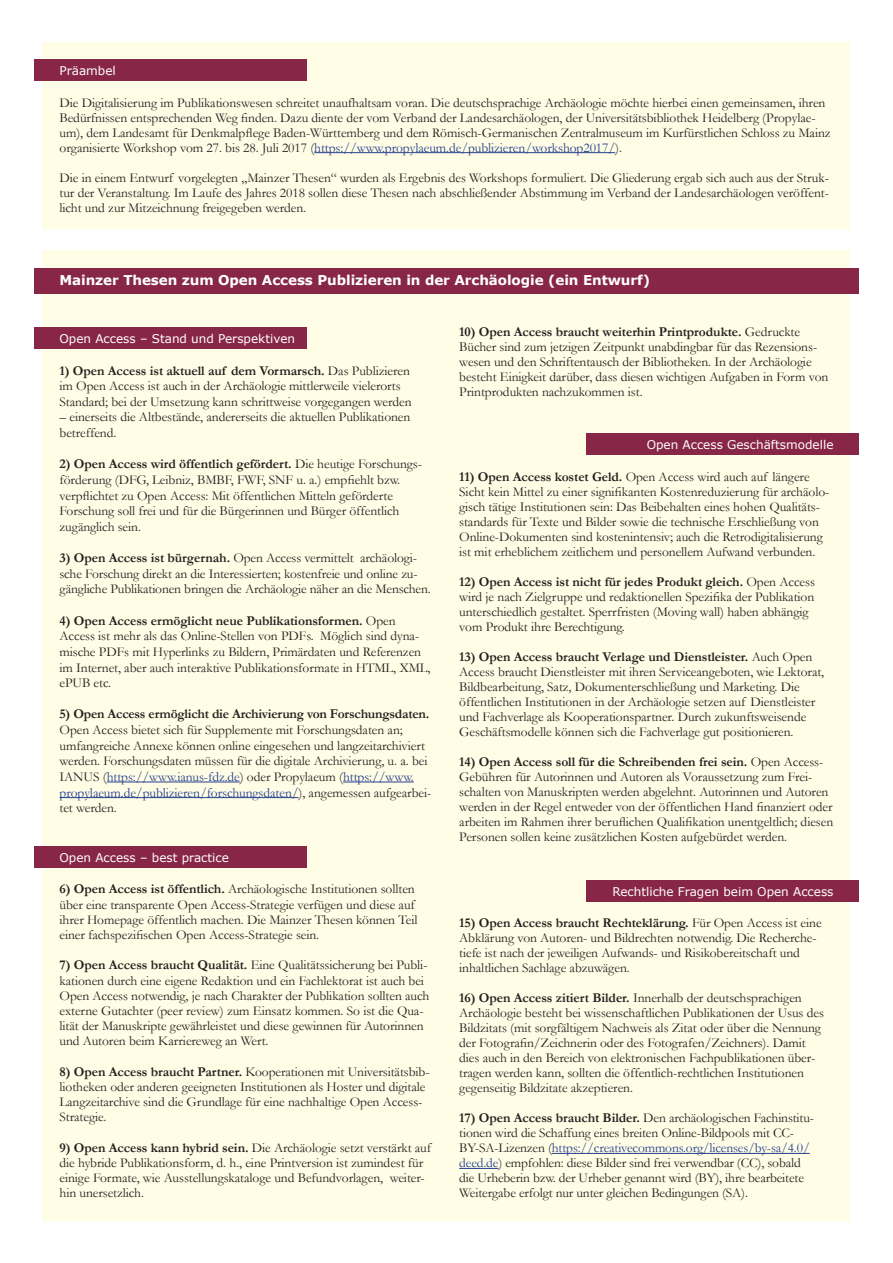
<style>
.page{position:relative;width:893px;height:1263px;background:#fff}
.page>*{position:absolute;margin:0;border:0;box-sizing:border-box;transform-origin:0 0}
.Absatzformat_1{font:13.5px/15px "Garamond";letter-spacing:-.005em;color:#231f20}
.Absatzformat_1-2{font:700 13.5px "Verdana";letter-spacing:-.005em;color:#fff}
.t1{font:12px "Verdana";color:#fff}
.s1{color:#253f8e}
.s2{font-weight:700}
</style>
<div class="page">
<div style="left:43px;top:43px;width:807px;height:186px;background:#fffde5"></div>
<div style="left:43px;top:250px;width:807px;height:970px;background:#fffde5"></div>
<hr style="left:314px;top:152px;width:301px;height:1px;background:#253f8e">
<div style="left:34px;top:60px;width:272px;height:21px;background:#872646"></div>
<hr style="left:107px;top:782px;width:133px;height:1px;background:#253f8e">
<hr style="left:343px;top:782px;width:71px;height:1px;background:#253f8e">
<hr style="left:60px;top:797px;width:239px;height:1px;background:#253f8e">
<div style="left:34px;top:327px;width:272px;height:22px;background:#872646"></div>
<div style="left:34px;top:846px;width:272px;height:21px;background:#872646"></div>
<div style="left:587px;top:434px;width:272px;height:21px;background:#872646"></div>
<hr style="left:552px;top:1153px;width:258px;height:1px;background:#253f8e">
<hr style="left:459px;top:1168px;width:39px;height:1px;background:#253f8e">
<div style="left:587px;top:880px;width:272px;height:21px;background:#872646"></div>
<div style="left:34px;top:268px;width:825px;height:25px;background:#872646"></div>
<p class="t1" style="left:60px;top:62px;width:58px">Präambel</p>
<p class="Absatzformat_1" style="left:60px;top:95px;width:773px">Die Digitalisierung im Publikationswesen schreitet unaufhaltsam voran. Die deutschsprachige Archäologie möchte hierbei einen gemeinsamen, ihren Bedürfnissen entsprechenden Weg finden. Dazu diente der vom Verband der Landesarchäologen, der Universitätsbibliothek Heidelberg (Propylae&shy;um), dem Landesamt für Denkmalpflege Baden-Württemberg und dem Römisch-Germanischen Zentralmuseum im Kurfürstlichen Schloss zu Mainz organisierte Workshop vom 27. bis 28. Juli 2017 (<span class="s1">https://www.propylaeum.de/publizieren/workshop2017/</span>).</p>
<p class="Absatzformat_1" style="left:60px;top:170px;width:771px;text-align:justify">Die in einem Entwurf vorgelegten „Mainzer Thesen“ wurden als Ergebnis des Workshops formuliert. Die Gliederung ergab sich auch aus der Struk&shy;tur der Veranstaltung. Im Laufe des Jahres 2018 sollen diese Thesen nach abschließender Abstimmung im Verband der Landesarchäologen veröffent&shy;licht und zur Mitzeichnung freigegeben werden.</p>
<p class="Absatzformat_1-2" style="left:60px;top:270px;width:592px">Mainzer Thesen zum Open Access Publizieren in der Archäologie (ein Entwurf)</p>
<p class="Absatzformat_1" style="left:459px;top:324px;width:371px"><span class="s2">10) Open Access braucht weiterhin Printprodukte.</span> Gedruckte Bücher sind zum jetzigen Zeitpunkt unabdingbar für das Rezensions&shy;wesen und den Schriftentausch der Bibliotheken. In der Archäologie besteht Einigkeit darüber, dass diesen wichtigen Aufgaben in Form von Printprodukten nachzukommen ist.</p>
<p class="t1" style="left:60px;top:330px;width:237px">Open Access – Stand und Perspektiven</p>
<p class="Absatzformat_1" style="left:60px;top:362px;width:354px;line-height:15.6px"><span class="s2">1) Open Access ist aktuell auf dem Vormarsch.</span> Das Publizieren im Open Access ist auch in der Archäologie mittlerweile vielerorts<br>Standard; bei der Umsetzung kann schrittweise vorgegangen werden</p>
<p class="Absatzformat_1" style="left:60px;top:409px;width:352px;line-height:15.6px">– einerseits die Altbestände, andererseits die aktuellen Publikationen betreffend.</p>
<p class="Absatzformat_1" style="left:60px;top:456px;width:364px;line-height:15.6px"><span class="s2">2) Open Access wird öffentlich gefördert.</span> Die heutige Forschungs&shy;förderung (DFG, Leibniz, BMBF, FWF, SNF u. a.) empfiehlt bzw. verpflichtet zu Open Access: Mit öffentlichen Mitteln geförderte Forschung soll frei und für die Bürgerinnen und Bürger öffentlich zugänglich sein.</p>
<p class="Absatzformat_1" style="left:60px;top:550px;width:373px;line-height:15.6px"><span class="s2">3) Open Access ist bürgernah.</span> Open Access vermittelt archäologi&shy;sche Forschung direkt an die Interessierten; kostenfreie und online zu&shy;gängliche Publikationen bringen die Archäologie näher an die Menschen.</p>
<p class="Absatzformat_1" style="left:60px;top:612px;width:373px;line-height:15.6px"><span class="s2">4) Open Access ermöglicht neue Publikationsformen.</span> Open Access ist mehr als das Online-Stellen von PDFs. Möglich sind dyna&shy;mische PDFs mit Hyperlinks zu Bildern, Primärdaten und Referenzen im Internet, aber auch interaktive Publikationsformate in HTML, XML, ePUB etc.</p>
<p class="Absatzformat_1" style="left:60px;top:706px;width:373px;line-height:15.6px"><span class="s2">5) Open Access ermöglicht die Archivierung von Forschungsdaten.<br></span>Open Access bietet sich für Supplemente mit Forschungsdaten an; umfangreiche Annexe können online eingesehen und langzeitarchiviert werden. Forschungsdaten müssen für die digitale Archivierung, u. a. bei IANUS (<span class="s1">https://www.ianus-fdz.de</span>) oder Propylaeum (<span class="s1">https://www. propylaeum.de/publizieren/forschungsdaten/</span>), angemessen aufgearbei&shy;tet werden.</p>
<p class="t1" style="left:647px;top:437px;width:188px">Open Access Geschäftsmodelle</p>
<p class="Absatzformat_1" style="left:459px;top:469px;width:372px"><span class="s2">11) Open Access kostet Geld.</span> Open Access wird auch auf längere Sicht kein Mittel zu einer signifikanten Kostenreduzierung für archäolo&shy;gisch tätige Institutionen sein: Das Beibehalten eines hohen Qualitäts&shy;standards für Texte und Bilder sowie die technische Erschließung von Online-Dokumenten sind kostenintensiv; auch die Retrodigitalisierung ist mit erheblichem zeitlichem und personellem Aufwand verbunden.</p>
<p class="Absatzformat_1" style="left:459px;top:574px;width:357px"><span class="s2">12) Open Access ist nicht für jedes Produkt gleich.</span> Open Access wird je nach Zielgruppe und redaktionellen Spezifika der Publikation unterschiedlich gestaltet. Sperrfristen (Moving wall) haben abhängig vom Produkt ihre Berechtigung.</p>
<p class="Absatzformat_1" style="left:459px;top:649px;width:366px"><span class="s2">13) Open Access braucht Verlage und Dienstleister.</span> Auch Open Access braucht Dienstleister mit ihren Serviceangeboten, wie Lektorat, Bildbearbeitung, Satz, Dokumenterschließung und Marketing. Die öffentlichen Institutionen in der Archäologie setzen auf Dienstleister und Fachverlage als Kooperationspartner. Durch zukunftsweisende Geschäftsmodelle können sich die Fachverlage gut positionieren.</p>
<p class="Absatzformat_1" style="left:459px;top:754px;width:375px"><span class="s2">14) Open Access soll für die Schreibenden frei sein.</span> Open Access-Gebühren für Autorinnen und Autoren als Voraussetzung zum Frei&shy;schalten von Manuskripten werden abgelehnt. Autorinnen und Autoren werden in der Regel entweder von der öffentlichen Hand finanziert oder arbeiten im Rahmen ihrer beruflichen Qualifikation unentgeltlich; diesen Personen sollen keine zusätzlichen Kosten aufgebürdet werden.</p>
<p class="t1" style="left:60px;top:849px;width:171px">Open Access – best practice</p>
<p class="Absatzformat_1" style="left:60px;top:881px;width:359px"><span class="s2">6) Open Access ist öffentlich.</span> Archäologische Institutionen sollten über eine transparente Open Access-Strategie verfügen und diese auf ihrer Homepage öffentlich machen. Die Mainzer Thesen können Teil einer fachspezifischen Open Access-Strategie sein.</p>
<p class="Absatzformat_1" style="left:60px;top:957px;width:371px"><span class="s2">7) Open Access braucht Qualität.</span> Eine Qualitätssicherung bei Publi&shy;kationen durch eine eigene Redaktion und ein Fachlektorat ist auch bei Open Access notwendig, je nach Charakter der Publikation sollten auch externe Gutachter (peer review) zum Einsatz kommen. So ist die Qua&shy;lität der Manuskripte gewährleistet und diese gewinnen für Autorinnen und Autoren beim Karriereweg an Wert.</p>
<p class="Absatzformat_1" style="left:60px;top:1063px;width:372px"><span class="s2">8) Open Access braucht Partner.</span> Kooperationen mit Universitätsbib&shy;liotheken oder anderen geeigneten Institutionen als Hoster und digitale Langzeitarchive sind die Grundlage für eine nachhaltige Open Access-Strategie.</p>
<p class="Absatzformat_1" style="left:60px;top:1139px;width:373px"><span class="s2">9) Open Access kann hybrid sein.</span> Die Archäologie setzt verstärkt auf die hybride Publikationsform, d. h., eine Printversion ist zumindest für einige Formate, wie Ausstellungskataloge und Befundvorlagen, weiter&shy;hin unersetzlich.</p>
<p class="t1" style="left:612px;top:883px;width:223px">Rechtliche Fragen beim Open Access</p>
<p class="Absatzformat_1" style="left:459px;top:915px;width:364px"><span class="s2">15) Open Access braucht Rechteklärung.</span> Für Open Access ist eine Abklärung von Autoren- und Bildrechten notwendig. Die Recherche&shy;tiefe ist nach der jeweiligen Aufwands- und Risikobereitschaft und inhaltlichen Sachlage abzuwägen.</p>
<p class="Absatzformat_1" style="left:459px;top:990px;width:366px"><span class="s2">16) Open Access zitiert Bilder.</span> Innerhalb der deutschsprachigen Archäologie besteht bei wissenschaftlichen Publikationen der Usus des Bildzitats (mit sorgfältigem Nachweis als Zitat oder über die Nennung der Fotografin/Zeichnerin oder des Fotografen/Zeichners). Damit dies auch in den Bereich von elektronischen Fachpublikationen über&shy;tragen werden kann, sollten die öffentlich-rechtlichen Institutionen gegenseitig Bildzitate akzeptieren.</p>
<p class="Absatzformat_1" style="left:459px;top:1110px;width:356px"><span class="s2">17) Open Access braucht Bilder.</span> Den archäologischen Fachinstitu&shy;tionen wird die Schaffung eines breiten Online-Bildpools mit CC-BY-SA-Lizenzen (<span class="s1">https://creativecommons.org/licenses/by-sa/4.0/ deed.de</span>) empfohlen: diese Bilder sind frei verwendbar (CC), sobald die Urheberin bzw. der Urheber genannt wird (BY), ihre bearbeitete Weitergabe erfolgt nur unter gleichen Bedingungen (SA).</p>
</div>
